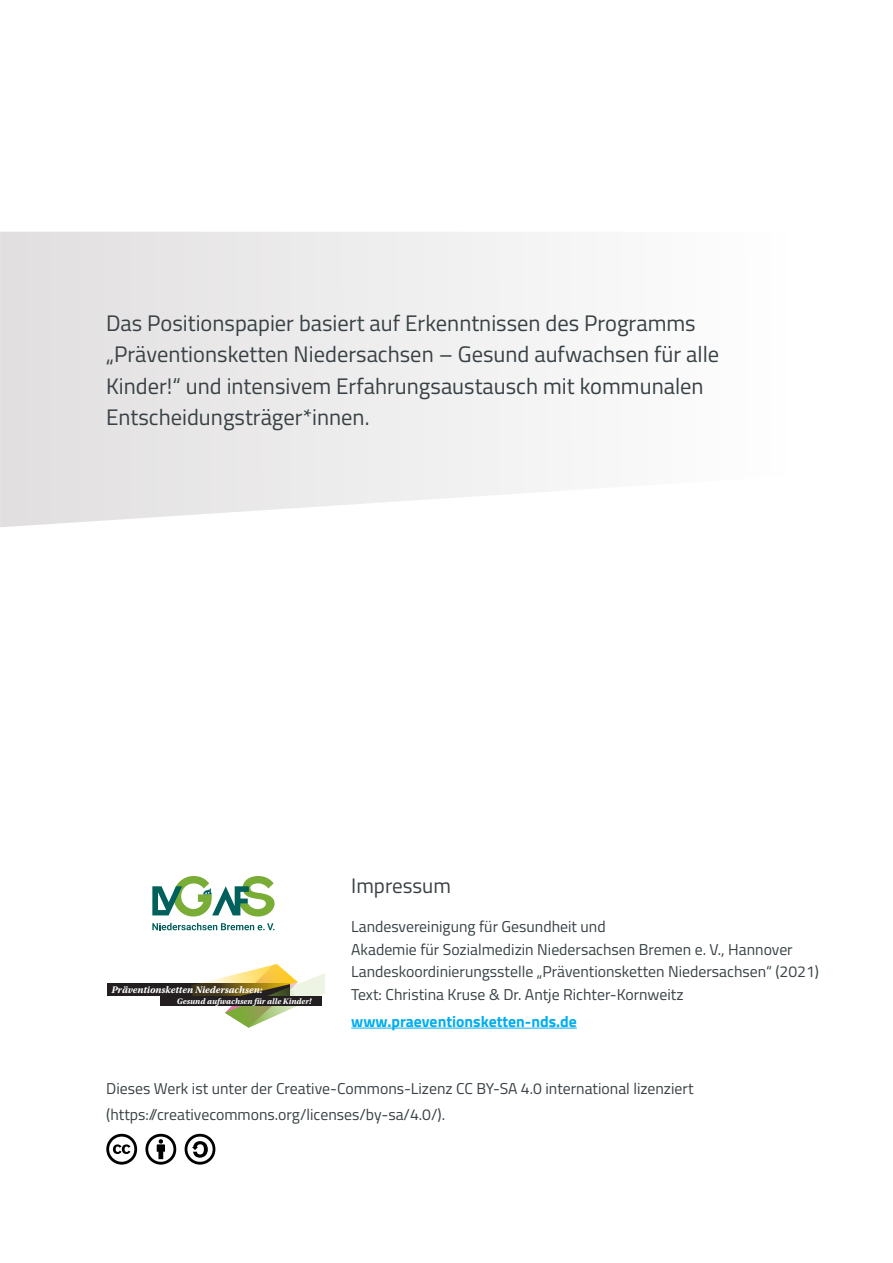
<style>
.page{position:relative;width:893px;height:1263px;background:#fff}
.page>*{position:absolute;margin:0;border:0;box-sizing:border-box;transform-origin:0 0}
.t1{font:22.5px/31.5px "Titillium Web";color:#384145}
.t2{font:21px "Titillium Web";color:#384145}
.t3{font:15.75px/22.5px "Titillium Web";color:#384145}
.t4{font:700 15.75px "Titillium Web";color:#00aeef}
.t5{font:italic 700 10.05px "Utopia Std";color:#fff}
.t6{font:italic 700 8.55px "Utopia Std";color:#fff}
</style>
<div class="page">
<svg style="left:0;top:232px;width:548px;height:295px;fill:#ebeaea"></svg>
<hr style="left:351px;top:1028px;width:226px;height:1px;background:#00aeef">
<svg style="left:145px;top:1134px;width:31px;height:30px"></svg>
<svg style="left:106px;top:1134px;width:31px;height:30px"></svg>
<svg style="left:185px;top:1134px;width:30px;height:30px"></svg>
<div style="left:107px;top:983px;width:183px;height:13px;background:#231f20"></div>
<svg style="left:191px;top:964px;width:134px;height:64px"></svg>
<div style="left:160px;top:996px;width:162px;height:10px;background:#231f20"></div>
<svg style="left:152px;top:876px;width:123px;height:40px"></svg>
<svg style="left:152px;top:923px;width:123px;height:7px"></svg>
<h1 class="t1" style="left:106px;top:306px;width:615px">Das Positionspapier basiert auf Erkenntnissen des Programms „Präventionsketten Niedersachsen – Gesund aufwachsen für alle Kinder!“ und intensivem Erfahrungsaustausch mit kommunalen Entscheidungsträger*innen.</h1>
<p class="t5" style="left:111px;top:983px;width:152px">Präventionsketten Niedersachsen:</p>
<p class="t6" style="left:177px;top:996px;width:136px">Gesund aufwachsen für alle Kinder!</p>
<h2 class="t2" style="left:351px;top:870px;width:101px">Impressum</h2>
<p class="t3" style="left:351px;top:915px;width:469px">Landesvereinigung für Gesundheit und<br>Akademie für Sozialmedizin Niedersachsen Bremen e. V., Hannover Landeskoordinierungsstelle „Präventionsketten Niedersachsen“ (2021)<br>Text: Christina Kruse &amp; Dr. Antje Richter-Kornweitz</p>
<p class="t4" style="left:351px;top:1009px;width:227px">www.praeventionsketten-nds.de</p>
<p class="t3" style="left:106px;top:1074px;width:589px;line-height:26.7px">Dieses Werk ist unter der Creative-Commons-Lizenz CC BY-SA 4.0 international lizenziert (https://creativecommons.org/licenses/by-sa/4.0/).</p>
</div>
